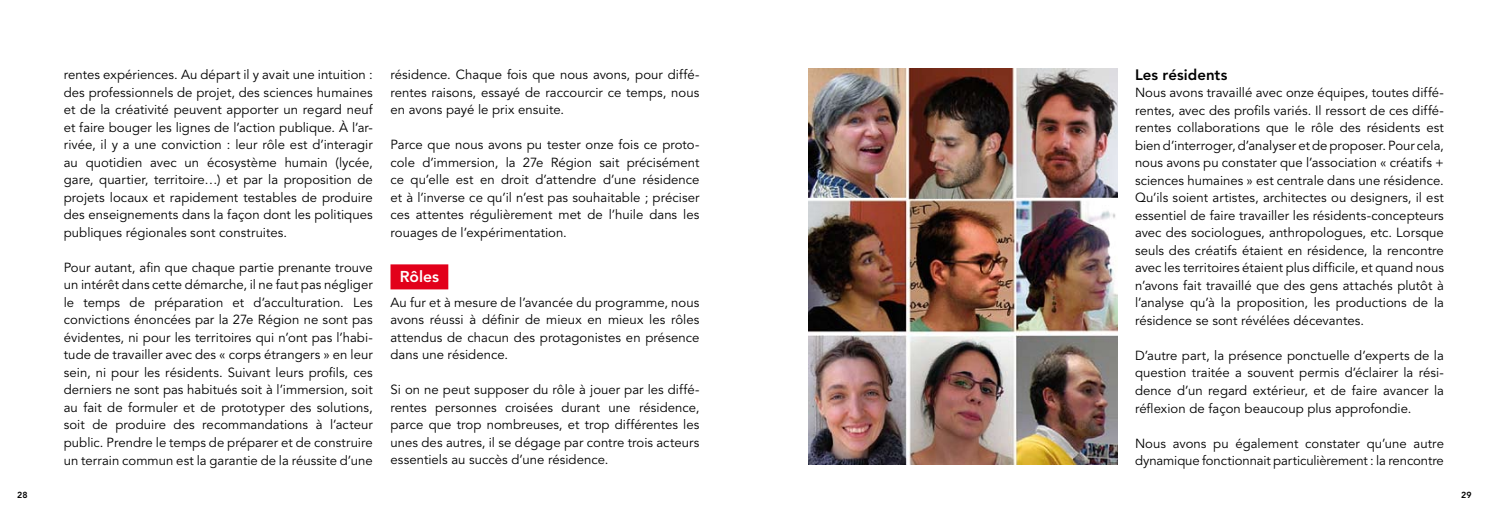
<style>
.page{position:relative;width:1489px;height:525px;background:#fff}
.page>*{position:absolute;margin:0;border:0;box-sizing:border-box;transform-origin:0 0}
.t1{font:800 15.62px "Avenir";color:#fff}
.t2{font:800 15px "Avenir";letter-spacing:.005em;color:#000}
.t3{font:13.12px/17.5px "Avenir";color:#000;text-align:justify}
.t4{font:800 8.75px "Avenir";color:#000}
</style>
<div class="page">
<div style="left:390px;top:264px;width:58px;height:25px;background:#e2001a"></div>
<img style="left:808px;top:68px;width:309px;height:395px">
<p class="t3" style="left:64px;top:66px;width:310px">rentes expériences. Au départ il y avait une intuition : des professionnels de projet, des sciences humaines et de la créativité peuvent apporter un regard neuf et faire bouger les lignes de l’action publique. à l’ar&shy;rivée, il y a une conviction : leur rôle est d’interagir au quotidien avec un écosystème humain (lycée, gare, quartier, territoire…) et par la proposition de projets locaux et rapidement testables de produire des enseignements dans la façon dont les politiques publiques régionales sont construites.</p>
<p class="t3" style="left:64px;top:259px;width:310px">Pour autant, afin que chaque partie prenante trouve un intérêt dans cette démarche, il ne faut pas négliger le temps de préparation et d’acculturation. Les convictions énoncées par la 27e Région ne sont pas évidentes, ni pour les territoires qui n’ont pas l’habi&shy;tude de travailler avec des « corps étrangers » en leur sein, ni pour les résidents. Suivant leurs profils, ces derniers ne sont pas habitués soit à l’immersion, soit au fait de formuler et de prototyper des solutions, soit de produire des recommandations à l’acteur public. Prendre le temps de préparer et de construire un terrain commun est la garantie de la réussite d’une</p>
<p class="t3" style="left:390px;top:66px;width:310px">résidence. Chaque fois que nous avons, pour diffé&shy;rentes raisons, essayé de raccourcir ce temps, nous en avons payé le prix ensuite.</p>
<p class="t3" style="left:390px;top:136px;width:310px">Parce que nous avons pu tester onze fois ce proto&shy;cole d’immersion, la 27e Région sait précisément ce qu’elle est en droit d’attendre d’une résidence et à l’inverse ce qu’il n’est pas souhaitable ; préciser ces attentes régulièrement met de l’huile dans les rouages de l’expérimentation.</p>
<p class="t1" style="left:400px;top:267px;width:41px">Rôles</p>
<p class="t3" style="left:390px;top:293px;width:310px">Au fur et à mesure de l’avancée du programme, nous avons réussi à définir de mieux en mieux les rôles attendus de chacun des protagonistes en présence dans une résidence.</p>
<p class="t3" style="left:390px;top:381px;width:310px">Si on ne peut supposer du rôle à jouer par les diffé&shy;rentes personnes croisées durant une résidence, parce que trop nombreuses, et trop différentes les unes des autres, il se dégage par contre trois acteurs essentiels au succès d’une résidence.</p>
<p class="t2" style="left:1134px;top:66px;width:94px">Les résidents</p>
<p class="t3" style="left:1134px;top:84px;width:310px">Nous avons travaillé avec onze équipes, toutes diffé&shy;rentes, avec des profils variés. Il ressort de ces diffé&shy;rentes collaborations que le rôle des résidents est bien d’interroger, d’analyser et de proposer. Pour cela, nous avons pu constater que l’association « créatifs + sciences humaines » est centrale dans une résidence.<br>Qu’ils soient artistes, architectes ou designers, il est essentiel de faire travailler les résidents-concepteurs avec des sociologues, anthropologues, etc. Lorsque seuls des créatifs étaient en résidence, la rencontre avec les territoires étaient plus difficile, et quand nous n’avons fait travaillé que des gens attachés plutôt à l’analyse qu’à la proposition, les productions de la résidence se sont révélées décevantes.</p>
<p class="t3" style="left:1134px;top:347px;width:310px">D’autre part, la présence ponctuelle d’experts de la question traitée a souvent permis d’éclairer la rési&shy;dence d’un regard extérieur, et de faire avancer la réflexion de façon beaucoup plus approfondie.</p>
<p class="t3" style="left:1134px;top:434px;width:310px">Nous avons pu également constater qu’une autre dynamique fonctionnait particulièrement : la rencontre</p>
<p class="t4" style="left:17px;top:489px;width:12px">28</p>
<p class="t4" style="left:1460px;top:489px;width:12px">29</p>
</div>
